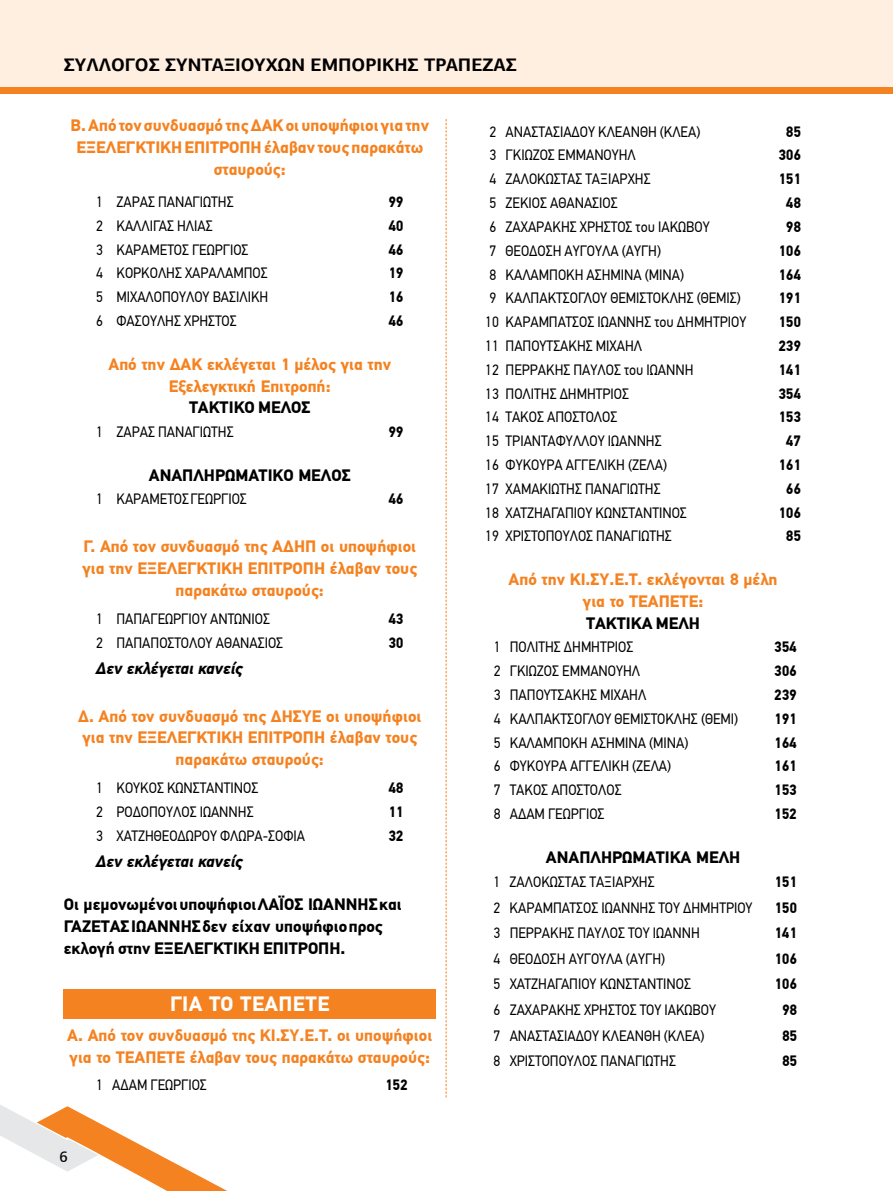
<style>
.page{position:relative;width:893px;height:1191px;background:#fff}
.page>*{position:absolute;margin:0;border:0;box-sizing:border-box;transform-origin:0 0}
.t1{font:700 20.7px "PF Din Text Pro";letter-spacing:.02em;color:#fff}
.t2{font:700 18.15px "PF Agora Sans Pro";color:#000}
.t3{font:700 16.5px/21.8px "PF Din Text Pro";color:#f58220;text-align:center}
.t4{font:700 16.5px/21.8px "PF Din Text Pro";color:#000}
.t5{font:italic 700 16.5px "PF Din Text Pro";color:#000}
.t6{font:15px "PF Din Text Pro";color:#000;scale:.92 1}
.t7{font:700 15px "PF Din Text Pro";color:#000;scale:.92 1}
.t8{font:15px "PF Catalog";color:#000}
</style>
<div class="page">
<div style="left:0;top:0;width:893px;height:87px;background:#ffefe1"></div>
<svg style="left:0;top:1105px;width:227px;height:86px"></svg>
<div style="left:0;top:87px;width:893px;height:6px;background:#f58220"></div>
<div style="left:64px;top:989px;width:372px;height:30px;background:#f58220"></div>
<svg style="left:446px;top:119px;width:1px;height:978px"></svg>
<p class="t2" style="left:64px;top:53px;width:455px">ΣΥΛΛΟΓΟΣ ΣΥΝΤΑΞΙΟΥΧΩΝ ΕΜΠΟΡΙΚΗΣ ΤΡΑΠΕΖΑΣ</p>
<p class="t3" style="left:71px;top:115px;width:360px">Β. Από τον συνδυασμό της ΔΑΚ οι υποψήφιοι για την<br>ΕΞΕΛΕΓΚΤΙΚΗ ΕΠΙΤΡΟΠΗ έλαβαν τους παρακάτω σταυρούς:</p>
<p class="t6" style="left:96px;top:193px;width:151px">1 ΖΑΡΑΣ ΠΑΝΑΓΙΩΤΗΣ</p>
<p class="t7" style="left:388px;top:193px;width:18px">99</p>
<p class="t6" style="left:96px;top:217px;width:128px">2 ΚΑΛΛΙΓΑΣ ΗΛΙΑΣ</p>
<p class="t7" style="left:388px;top:216px;width:18px">40</p>
<p class="t6" style="left:96px;top:241px;width:167px">3 ΚΑΡΑΜΕΤΟΣ ΓΕΩΡΓΙΟΣ</p>
<p class="t7" style="left:388px;top:240px;width:18px">46</p>
<p class="t6" style="left:96px;top:264px;width:188px">4 ΚΟΡΚΟΛΗΣ ΧΑΡΑΛΑΜΠΟΣ</p>
<p class="t7" style="left:388px;top:264px;width:18px">19</p>
<p class="t6" style="left:96px;top:288px;width:189px">5 ΜΙΧΑΛΟΠΟΥΛΟΥ ΒΑΣΙΛΙΚΗ</p>
<p class="t7" style="left:388px;top:288px;width:18px">16</p>
<p class="t6" style="left:96px;top:312px;width:154px">6 ΦΑΣΟΥΛΗΣ ΧΡΗΣΤΟΣ</p>
<p class="t7" style="left:388px;top:312px;width:18px">46</p>
<p class="t3" style="left:108px;top:354px;width:284px">Από την ΔΑΚ εκλέγεται 1 μέλος για την<br>Εξελεγκτική Επιτροπή:</p>
<p class="t4" style="left:189px;top:397px;width:123px">ΤΑΚΤΙΚΟ ΜΕΛΟΣ</p>
<p class="t6" style="left:96px;top:423px;width:151px">1 ΖΑΡΑΣ ΠΑΝΑΓΙΩΤΗΣ</p>
<p class="t7" style="left:388px;top:423px;width:18px">99</p>
<p class="t4" style="left:149px;top:464px;width:203px">ΑΝΑΠΛΗΡΩΜΑΤΙΚΟ ΜΕΛΟΣ</p>
<p class="t6" style="left:96px;top:490px;width:165px">1 ΚΑΡΑΜΕΤΟΣΓΕΩΡΓΙΟΣ</p>
<p class="t7" style="left:388px;top:490px;width:18px">46</p>
<p class="t3" style="left:82px;top:536px;width:336px">Γ. Από τον συνδυασμό της ΑΔΗΠ οι υποψήφιοι για την ΕΞΕΛΕΓΚΤΙΚΗ ΕΠΙΤΡΟΠΗ έλαβαν τους παρακάτω σταυρούς:</p>
<p class="t6" style="left:96px;top:609px;width:191px">1 ΠΑΠΑΓΕΩΡΓΙΟΥ ΑΝΤΩΝΙΟΣ</p>
<p class="t7" style="left:388px;top:609px;width:18px">43</p>
<p class="t6" style="left:96px;top:633px;width:205px">2 ΠΑΠΑΠΟΣΤΟΛΟΥ ΑΘΑΝΑΣΙΟΣ</p>
<p class="t7" style="left:388px;top:633px;width:18px">30</p>
<p class="t5" style="left:96px;top:658px;width:149px">Δεν εκλέγεται κανείς</p>
<p class="t3" style="left:78px;top:705px;width:345px">Δ. Από τον συνδυασμό της ΔΗΣΥΕ οι υποψήφιοι για την ΕΞΕΛΕΓΚΤΙΚΗ ΕΠΙΤΡΟΠΗ έλαβαν τους παρακάτω σταυρούς:</p>
<p class="t6" style="left:96px;top:779px;width:178px">1 ΚΟΥΚΟΣ ΚΩΝΣΤΑΝΤΙΝΟΣ</p>
<p class="t7" style="left:388px;top:778px;width:18px">48</p>
<p class="t6" style="left:96px;top:802px;width:173px">2 ΡΟΔΟΠΟΥΛΟΣ ΙΩΑΝΝΗΣ</p>
<p class="t7" style="left:388px;top:802px;width:18px">11</p>
<p class="t6" style="left:96px;top:826px;width:229px">3 ΧΑΤΖΗΘΕΟΔΩΡΟΥ ΦΛΩΡΑ-ΣΟΦΙΑ</p>
<p class="t7" style="left:388px;top:826px;width:18px">32</p>
<p class="t5" style="left:96px;top:851px;width:149px">Δεν εκλέγεται κανείς</p>
<p class="t4" style="left:64px;top:894px;width:340px">Οι μεμονωμένοι υποψήφιοι ΛΑΪΟΣ ΙΩΑΝΝΗΣ και<br>ΓΑΖΕΤΑΣ ΙΩΑΝΝΗΣ δεν είχαν υποψήφιο προς εκλογή στην ΕΞΕΛΕΓΚΤΙΚΗ ΕΠΙΤΡΟΠΗ.</p>
<h1 class="t1" style="left:170px;top:991px;width:161px">ΓΙΑ ΤΟ ΤΕΑΠΕΤΕ</h1>
<p class="t3" style="left:67px;top:1024px;width:367px;text-align:left">Α. Από τον συνδυασμό της ΚΙ.ΣΥ.Ε.Τ. οι υποψήφιοι για το ΤΕΑΠΕΤΕ έλαβαν τους παρακάτω σταυρούς:</p>
<p class="t6" style="left:96px;top:1076px;width:122px">1 ΑΔΑΜ ΓΕΩΡΓΙΟΣ</p>
<p class="t7" style="left:385px;top:1076px;width:26px">152</p>
<p class="t8" style="left:60px;top:1147px;width:10px">6</p>
<p class="t6" style="left:489px;top:123px;width:231px">2 ΑΝΑΣΤΑΣΙΑΔΟΥ ΚΛΕΑΝΘΗ (ΚΛΕΑ)</p>
<p class="t7" style="left:786px;top:122px;width:18px">85</p>
<p class="t6" style="left:489px;top:146px;width:161px">3 ΓΚΙΩΖΟΣ ΕΜΜΑΝΟΥΗΛ</p>
<p class="t7" style="left:778px;top:146px;width:26px">306</p>
<p class="t6" style="left:489px;top:170px;width:177px">4 ΖΑΛΟΚΩΣΤΑΣ ΤΑΞΙΑΡΧΗΣ</p>
<p class="t7" style="left:778px;top:170px;width:26px">151</p>
<p class="t6" style="left:489px;top:194px;width:141px">5 ΖΕΚΙΟΣ ΑΘΑΝΑΣΙΟΣ</p>
<p class="t7" style="left:786px;top:194px;width:18px">48</p>
<p class="t6" style="left:489px;top:218px;width:241px">6 ΖΑΧΑΡΑΚΗΣ ΧΡΗΣΤΟΣ του ΙΑΚΩΒΟΥ</p>
<p class="t7" style="left:786px;top:218px;width:18px">98</p>
<p class="t6" style="left:489px;top:242px;width:188px">7 ΘΕΟΔΟΣΗ ΑΥΓΟΥΛΑ (ΑΥΓΗ)</p>
<p class="t7" style="left:778px;top:241px;width:26px">106</p>
<p class="t6" style="left:489px;top:265px;width:213px">8 ΚΑΛΑΜΠΟΚΗ ΑΣΗΜΙΝΑ (ΜΙΝΑ)</p>
<p class="t7" style="left:778px;top:265px;width:26px">164</p>
<p class="t6" style="left:489px;top:289px;width:275px">9 ΚΑΛΠΑΚΤΣΟΓΛΟΥ ΘΕΜΙΣΤΟΚΛΗΣ (ΘΕΜΙΣ)</p>
<p class="t7" style="left:778px;top:289px;width:26px">191</p>
<p class="t6" style="left:485px;top:313px;width:285px">10 ΚΑΡΑΜΠΑΤΣΟΣ ΙΩΑΝΝΗΣ του ΔΗΜΗΤΡΙΟΥ</p>
<p class="t7" style="left:778px;top:313px;width:26px">150</p>
<p class="t6" style="left:485px;top:337px;width:172px">11 ΠΑΠΟΥΤΣΑΚΗΣ ΜΙΧΑΗΛ</p>
<p class="t7" style="left:778px;top:337px;width:26px">239</p>
<p class="t6" style="left:485px;top:361px;width:228px">12 ΠΕΡΡΑΚΗΣ ΠΑΥΛΟΣ του ΙΩΑΝΝΗ</p>
<p class="t7" style="left:778px;top:360px;width:26px">141</p>
<p class="t6" style="left:485px;top:384px;width:158px">13 ΠΟΛΙΤΗΣ ΔΗΜΗΤΡΙΟΣ</p>
<p class="t7" style="left:778px;top:384px;width:26px">354</p>
<p class="t6" style="left:485px;top:408px;width:145px">14 ΤΑΚΟΣ ΑΠΟΣΤΟΛΟΣ</p>
<p class="t7" style="left:778px;top:408px;width:26px">153</p>
<p class="t6" style="left:485px;top:432px;width:193px">15 ΤΡΙΑΝΤΑΦΥΛΛΟΥ ΙΩΑΝΝΗΣ</p>
<p class="t7" style="left:786px;top:432px;width:18px">47</p>
<p class="t6" style="left:485px;top:456px;width:199px">16 ΦΥΚΟΥΡΑ ΑΓΓΕΛΙΚΗ (ΖΕΛΑ)</p>
<p class="t7" style="left:778px;top:456px;width:26px">161</p>
<p class="t6" style="left:485px;top:480px;width:192px">17 ΧΑΜΑΚΙΩΤΗΣ ΠΑΝΑΓΙΩΤΗΣ</p>
<p class="t7" style="left:786px;top:479px;width:18px">66</p>
<p class="t6" style="left:485px;top:503px;width:221px">18 ΧΑΤΖΗΑΓΑΠΙΟΥ ΚΩΝΣΤΑΝΤΙΝΟΣ</p>
<p class="t7" style="left:778px;top:503px;width:26px">106</p>
<p class="t6" style="left:485px;top:527px;width:204px">19 ΧΡΙΣΤΟΠΟΥΛΟΣ ΠΑΝΑΓΙΩΤΗΣ</p>
<p class="t7" style="left:786px;top:527px;width:18px">85</p>
<p class="t3" style="left:509px;top:569px;width:271px">Από την ΚΙ.ΣΥ.Ε.Τ. εκλέγονται 8 μέλη για το ΤΕΑΠΕΤΕ:</p>
<p class="t4" style="left:586px;top:612px;width:115px">ΤΑΚΤΙΚΑ ΜΕΛΗ</p>
<p class="t6" style="left:494px;top:638px;width:153px">1 ΠΟΛΙΤΗΣ ΔΗΜΗΤΡΙΟΣ</p>
<p class="t7" style="left:774px;top:638px;width:26px">354</p>
<p class="t6" style="left:494px;top:662px;width:161px">2 ΓΚΙΩΖΟΣ ΕΜΜΑΝΟΥΗΛ</p>
<p class="t7" style="left:774px;top:662px;width:26px">306</p>
<p class="t6" style="left:494px;top:686px;width:167px">3 ΠΑΠΟΥΤΣΑΚΗΣ ΜΙΧΑΗΛ</p>
<p class="t7" style="left:774px;top:685px;width:26px">239</p>
<p class="t6" style="left:494px;top:710px;width:267px">4 ΚΑΛΠΑΚΤΣΟΓΛΟΥ ΘΕΜΙΣΤΟΚΛΗΣ (ΘΕΜΙ)</p>
<p class="t7" style="left:774px;top:709px;width:26px">191</p>
<p class="t6" style="left:494px;top:733px;width:213px">5 ΚΑΛΑΜΠΟΚΗ ΑΣΗΜΙΝΑ (ΜΙΝΑ)</p>
<p class="t7" style="left:774px;top:733px;width:26px">164</p>
<p class="t6" style="left:494px;top:757px;width:194px">6 ΦΥΚΟΥΡΑ ΑΓΓΕΛΙΚΗ (ΖΕΛΑ)</p>
<p class="t7" style="left:774px;top:757px;width:26px">161</p>
<p class="t6" style="left:494px;top:781px;width:141px">7 ΤΑΚΟΣ ΑΠΟΣΤΟΛΟΣ</p>
<p class="t7" style="left:774px;top:781px;width:26px">153</p>
<p class="t6" style="left:494px;top:805px;width:122px">8 ΑΔΑΜ ΓΕΩΡΓΙΟΣ</p>
<p class="t7" style="left:774px;top:805px;width:26px">152</p>
<p class="t4" style="left:546px;top:846px;width:196px">ΑΝΑΠΛΗΡΩΜΑΤΙΚΑ ΜΕΛΗ</p>
<p class="t6" style="left:493px;top:873px;width:177px">1 ΖΑΛΟΚΩΣΤΑΣ ΤΑΞΙΑΡΧΗΣ</p>
<p class="t7" style="left:774px;top:873px;width:26px">151</p>
<p class="t6" style="left:493px;top:899px;width:283px">2 ΚΑΡΑΜΠΑΤΣΟΣ ΙΩΑΝΝΗΣ ΤΟΥ ΔΗΜΗΤΡΙΟΥ</p>
<p class="t7" style="left:774px;top:898px;width:26px">150</p>
<p class="t6" style="left:493px;top:924px;width:226px">3 ΠΕΡΡΑΚΗΣ ΠΑΥΛΟΣ ΤΟΥ ΙΩΑΝΝΗ</p>
<p class="t7" style="left:774px;top:924px;width:26px">141</p>
<p class="t6" style="left:493px;top:950px;width:188px">4 ΘΕΟΔΟΣΗ ΑΥΓΟΥΛΑ (ΑΥΓΗ)</p>
<p class="t7" style="left:774px;top:949px;width:26px">106</p>
<p class="t6" style="left:493px;top:975px;width:216px">5 ΧΑΤΖΗΑΓΑΠΙΟΥ ΚΩΝΣΤΑΝΤΙΝΟΣ</p>
<p class="t7" style="left:774px;top:975px;width:26px">106</p>
<p class="t6" style="left:494px;top:1001px;width:243px">6 ΖΑΧΑΡΑΚΗΣ ΧΡΗΣΤΟΣ ΤΟΥ ΙΑΚΩΒΟΥ</p>
<p class="t7" style="left:782px;top:1000px;width:18px">98</p>
<p class="t6" style="left:494px;top:1026px;width:231px">7 ΑΝΑΣΤΑΣΙΑΔΟΥ ΚΛΕΑΝΘΗ (ΚΛΕΑ)</p>
<p class="t7" style="left:782px;top:1026px;width:18px">85</p>
<p class="t6" style="left:494px;top:1052px;width:200px">8 ΧΡΙΣΤΟΠΟΥΛΟΣ ΠΑΝΑΓΙΩΤΗΣ</p>
<p class="t7" style="left:782px;top:1051px;width:18px">85</p>
</div>
